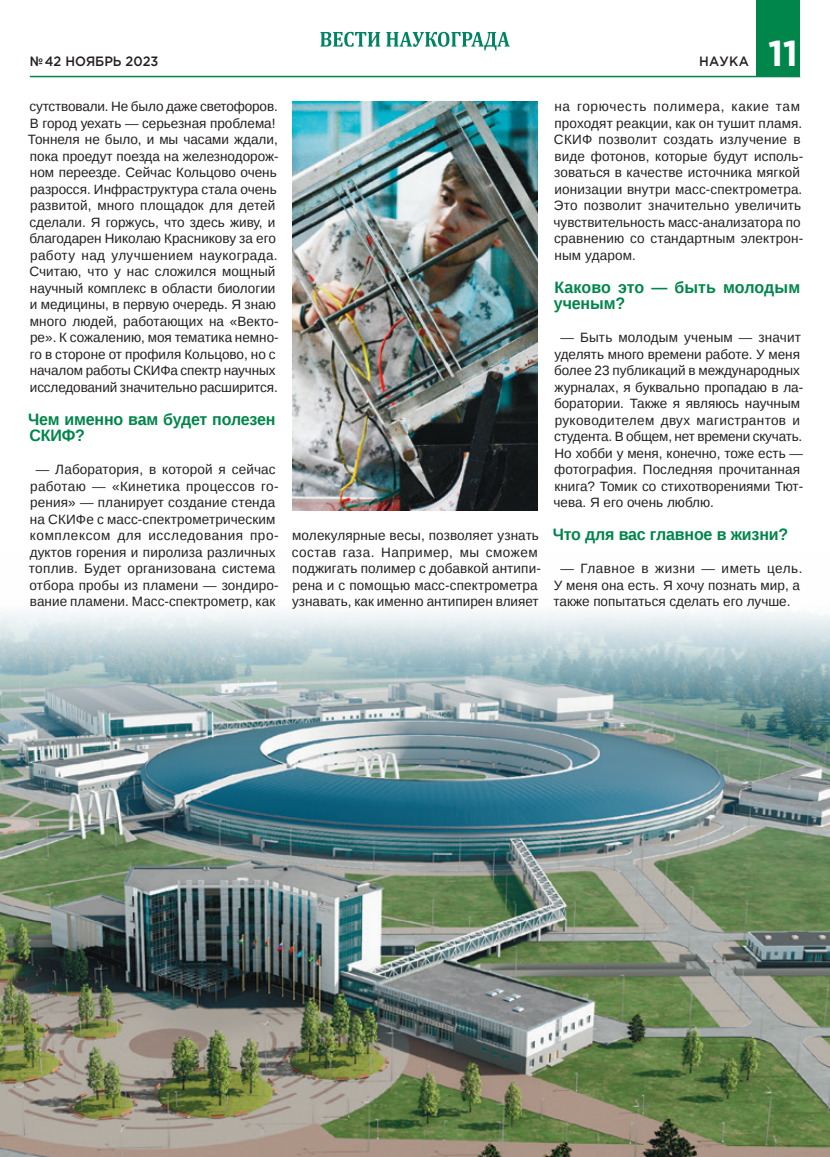
<style>
.page{position:relative;width:830px;height:1157px;background:#fff}
.page>*{position:absolute;margin:0;border:0;box-sizing:border-box;transform-origin:0 0}
.t1{font:700 36px "Gotham Pro";color:#fff}
._0_Body{font:700 16.5px/16.5px "Liberation Sans";letter-spacing:-.01em;color:#00854a}
._0_Body-2{font:13.5px/16.5px "Liberation Sans";color:#231f20}
._0_Lead{font:500 13.5px "Gotham Pro";color:#231f20;scale:.95 1}
</style>
<div class="page">
<hr style="left:30px;top:76px;width:769px;height:1px;background:#00854a">
<svg style="left:320px;top:32px;width:189px;height:18px"></svg>
<div style="left:756px;top:0;width:43px;height:76px;background:#00854a"></div>
<img style="left:0;top:611px;width:829px;height:546px">
<img style="left:292px;top:101px;width:245px;height:409px">
<p class="_0_Lead" style="left:30px;top:53px;width:137px">№ 42 НОЯБРЬ 2023</p>
<p class="_0_Lead" style="left:698px;top:54px;width:54px">НАУКА</p>
<h1 class="t1" style="left:767px;top:32px;width:31px">11</h1>
<p class="_0_Body-2" style="left:28px;top:99px;width:252px">сутствовали. Не было даже светофоров.<br>В город уехать — серьезная проблема!<br>Тоннеля не было, и мы часами ждали, пока проедут поезда на железнодорож&shy;ном переезде. Сейчас Кольцово очень разросся. Инфраструктура стала очень развитой, много площадок для детей сделали. Я горжусь, что здесь живу, и благодарен Николаю Красникову за его работу над улучшением наукограда.<br>Считаю, что у нас сложился мощный научный комплекс в области биологии и медицины, в первую очередь. Я знаю много людей, работающих на «Векто&shy;ре». К сожалению, моя тематика немно&shy;го в стороне от профиля Кольцово, но с началом работы СКИФа спектр научных исследований значительно расширится.</p>
<p class="_0_Body" style="left:28px;top:410px;width:249px">Чем именно вам будет полезен<br>СКИФ?</p>
<p class="_0_Body-2" style="left:29px;top:462px;width:251px;text-align:center">— Лаборатория, в которой я сейчас работаю — «Кинетика процессов го&shy;рения» — планирует создание стенда на СКИФе с масс-спектрометрическим комплексом для исследования про&shy;дуктов горения и пиролиза различных топлив. Будет организована система отбора пробы из пламени — зондиро&shy;вание пламени. Масс-спектрометр, как</p>
<p class="_0_Body-2" style="left:291px;top:528px;width:250px">молекулярные весы, позволяет узнать состав газа. Например, мы сможем поджигать полимер с добавкой антипи&shy;рена и с помощью масс-спектрометра узнавать, как именно антипирен влияет</p>
<p class="_0_Body-2" style="left:553px;top:99px;width:251px">на горючесть полимера, какие там проходят реакции, как он тушит пламя.<br>СКИФ позволит создать излучение в виде фотонов, которые будут исполь&shy;зоваться в качестве источника мягкой ионизации внутри масс-спектрометра.<br>Это позволит значительно увеличить чувствительность масс-анализатора по сравнению со стандартным электрон&shy;ным ударом.</p>
<p class="_0_Body" style="left:553px;top:278px;width:247px">Каково это — быть молодым ученым?</p>
<p class="_0_Body-2" style="left:553px;top:330px;width:251px;text-indent:7px">— Быть молодым ученым — значит уделять много времени работе. У меня более 23 публикаций в международных журналах, я буквально пропадаю в ла&shy;боратории. Также я являюсь научным руководителем двух магистрантов и студента. В общем, нет времени скучать.<br>Но хобби у меня, конечно, тоже есть — фотография. Последняя прочитанная книга? Томик со стихотворениями Тют&shy;чева. Я его очень люблю.</p>
<p class="_0_Body" style="left:552px;top:526px;width:237px">Что для вас главное в жизни?</p>
<p class="_0_Body-2" style="left:553px;top:561px;width:250px;text-indent:7px">— Главное в жизни — иметь цель.<br>У меня она есть. Я хочу познать мир, а также попытаться сделать его лучше.</p>
</div>
